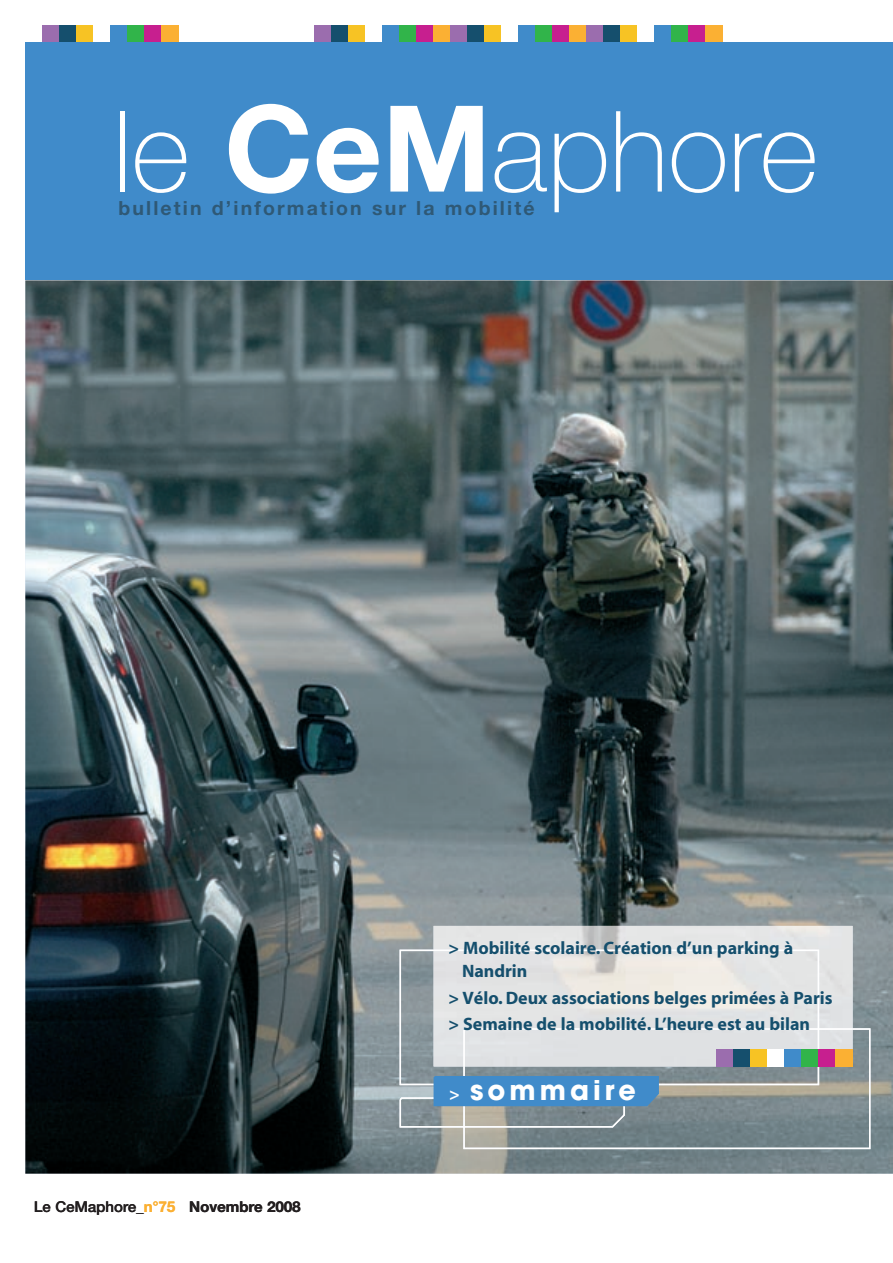
<style>
.page{position:relative;width:893px;height:1263px;background:#fff}
.page>*{position:absolute;margin:0;border:0;box-sizing:border-box;transform-origin:0 0}
.t1{font:100 112.5px "Helvetica Neue";color:#fff}
.t2{font:700 27px "Avant Garde";letter-spacing:.15em;color:#fff}
.t3{font:700 19.5px "Helvetica Neue";letter-spacing:.11em;color:#2f5976}
.t4{font:700 18px/22.5px "Myriad";color:#154f6d}
.t5{font:500 15px "Helvetica Neue";color:#231f20}
.s1{font-weight:700;font-size:120px}
.s2{font-weight:700;color:#fbb033}
.s3{font-weight:700}
.s4{font-family:"Myriad";font-size:18px}
</style>
<div class="page">
<div style="left:162px;top:26px;width:17px;height:17px;background:#fbb033"></div>
<div style="left:42px;top:25px;width:17px;height:17px;background:#9b6dae"></div>
<div style="left:59px;top:25px;width:17px;height:17px;background:#154f6d"></div>
<div style="left:76px;top:25px;width:17px;height:17px;background:#f7c324"></div>
<div style="left:110px;top:25px;width:17px;height:17px;background:#408bca"></div>
<div style="left:127px;top:25px;width:17px;height:17px;background:#31b44a"></div>
<div style="left:144px;top:25px;width:17px;height:17px;background:#c71f8f"></div>
<div style="left:161px;top:25px;width:17px;height:17px;background:#fbb033"></div>
<div style="left:314px;top:25px;width:17px;height:17px;background:#9b6dae"></div>
<div style="left:331px;top:25px;width:17px;height:17px;background:#154f6d"></div>
<div style="left:348px;top:25px;width:17px;height:17px;background:#f7c324"></div>
<div style="left:382px;top:25px;width:18px;height:17px;background:#408bca"></div>
<div style="left:400px;top:25px;width:17px;height:17px;background:#31b44a"></div>
<div style="left:417px;top:25px;width:17px;height:17px;background:#c71f8f"></div>
<div style="left:434px;top:25px;width:17px;height:17px;background:#fbb033"></div>
<div style="left:451px;top:25px;width:17px;height:17px;background:#9b6dae"></div>
<div style="left:468px;top:25px;width:17px;height:17px;background:#154f6d"></div>
<div style="left:485px;top:25px;width:17px;height:17px;background:#f7c324"></div>
<div style="left:519px;top:25px;width:17px;height:17px;background:#408bca"></div>
<div style="left:536px;top:25px;width:17px;height:17px;background:#31b44a"></div>
<div style="left:553px;top:25px;width:17px;height:17px;background:#c71f8f"></div>
<div style="left:570px;top:25px;width:17px;height:17px;background:#fbb033"></div>
<div style="left:587px;top:25px;width:17px;height:17px;background:#9b6dae"></div>
<div style="left:604px;top:25px;width:17px;height:17px;background:#154f6d"></div>
<div style="left:621px;top:25px;width:17px;height:17px;background:#f7c324"></div>
<div style="left:655px;top:25px;width:17px;height:17px;background:#408bca"></div>
<div style="left:672px;top:25px;width:17px;height:17px;background:#31b44a"></div>
<div style="left:689px;top:25px;width:17px;height:17px;background:#c71f8f"></div>
<div style="left:706px;top:25px;width:17px;height:17px;background:#fbb033"></div>
<div style="left:25px;top:42px;width:868px;height:239px;background:#408bca"></div>
<img style="left:25px;top:280px;width:868px;height:894px">
<svg style="left:400px;top:949px;width:470px;height:200px;background:#879294"></svg>
<img style="left:434px;top:926px;width:419px;height:23px">
<svg style="left:434px;top:949px;width:419px;height:117px;background:#e4e4e4"></svg>
<svg style="left:398px;top:1076px;width:261px;height:52px;background:#6b94b4"></svg>
<div style="left:716px;top:1049px;width:18px;height:17px;background:#9b6dae"></div>
<div style="left:734px;top:1049px;width:17px;height:17px;background:#154f6d"></div>
<div style="left:751px;top:1049px;width:17px;height:17px;background:#f7c324"></div>
<div style="left:768px;top:1049px;width:17px;height:17px;background:#fff"></div>
<div style="left:785px;top:1049px;width:17px;height:17px;background:#408bca"></div>
<div style="left:802px;top:1049px;width:17px;height:17px;background:#31b44a"></div>
<div style="left:819px;top:1049px;width:17px;height:17px;background:#c71f8f"></div>
<div style="left:836px;top:1049px;width:17px;height:17px;background:#fbb033"></div>
<p class="t1" style="left:113px;top:87px;width:707px">le <span class="s1">CeM</span>aphore</p>
<p class="t3" style="left:118px;top:196px;width:418px">bulletin d’information sur la mobilité</p>
<p class="t4" style="left:462px;top:938px;width:333px;text-indent:-14px">&gt; Mobilité scolaire. Création d’un parking à<br>Nandrin</p>
<p class="t4" style="left:448px;top:985px;width:386px;line-height:26.7px">&gt; Vélo. Deux associations belges primées à Paris &gt; Semaine de la mobilité. L’heure est au bilan</p>
<p class="t5" style="left:34px;top:1197px;width:268px">Le CeMaphore_<span class="s2">n°75</span> <span class="s3">Novembre 2008</span></p>
<p class="t2" style="left:449px;top:1072px;width:188px"><span class="s4">&gt;</span> sommaire</p>
</div>
